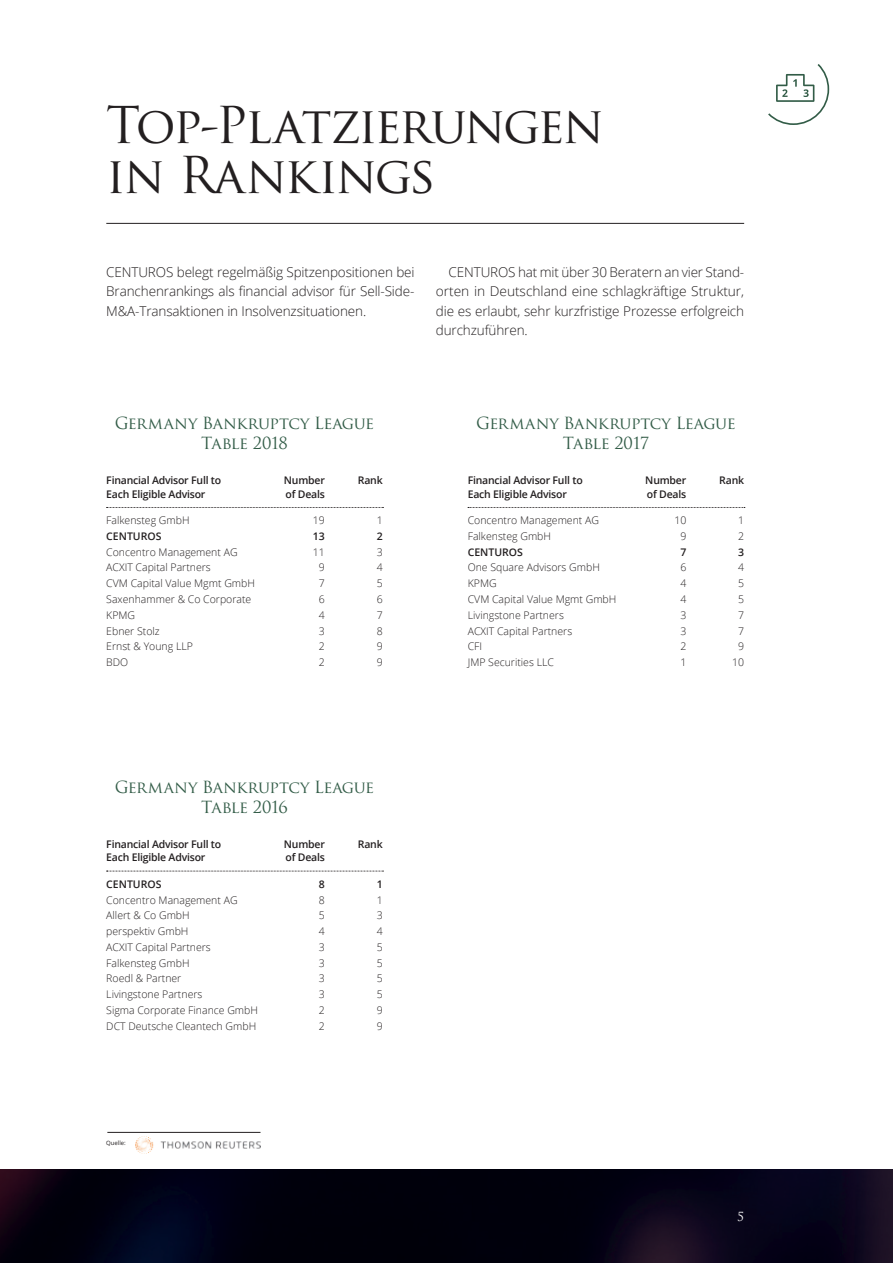
<style>
.page{position:relative;width:893px;height:1263px;background:#fff}
.page>*{position:absolute;margin:0;border:0;box-sizing:border-box;transform-origin:0 0}
.t1{font:49.5px/49.5px "Trajan Pro";letter-spacing:-.045em;color:#231f20}
.t2{font:16.35px/20.4px "Trajan Pro";letter-spacing:-.03em;color:#325c47;text-align:center}
.t3{font:300 13.5px/19.5px "Open Sans";letter-spacing:-.01em;color:#231f20;text-align:justify}
.t4{font:12.3px "Trajan Pro";color:#fff}
.t5{font:300 10.5px/15.8px "Open Sans";color:#231f20}
.t6{font:600 10.5px/13.5px "Open Sans";letter-spacing:-.02em;color:#231f20}
.t7{font:600 10.5px "Open Sans";color:#231f20}
.t8{font:5.85px "Open Sans";color:#231f20}
</style>
<div class="page">
<img style="left:0;top:1169px;width:893px;height:94px">
<hr style="left:106px;top:223px;width:638px;height:1px;background:#231f20">
<svg style="left:768px;top:64px;width:61px;height:61px"></svg>
<svg style="left:107px;top:507px;width:276px;height:1px"></svg>
<svg style="left:107px;top:871px;width:276px;height:1px"></svg>
<svg style="left:468px;top:507px;width:277px;height:1px"></svg>
<img style="left:135px;top:1136px;width:125px;height:17px">
<hr style="left:107px;top:1132px;width:153px;height:1px;background:#231f20">
<h1 class="t1" style="left:106px;top:100px;width:499px">Top-Platzierungen in Rankings</h1>
<p class="t3" style="left:106px;top:262px;width:310px">CENTUROS belegt regelmäßig Spitzenpositionen bei Branchenrankings als financial advisor für Sell-Side-M&amp;A-Transaktionen in Insolvenzsituationen.</p>
<p class="t3" style="left:436px;top:262px;width:310px;text-indent:13px">CENTUROS hat mit über 30 Beratern an vier Stand&shy;orten in Deutschland eine schlagkräftige Struktur, die es erlaubt, sehr kurzfristige Prozesse erfolgreich durchzuführen.</p>
<h2 class="t2" style="left:115px;top:413px;width:261px">Germany Bankruptcy League<br>Table 2018</h2>
<p class="t6" style="left:106px;top:473px;width:116px">Financial Advisor Full to<br>Each Eligible Advisor</p>
<p class="t5" style="left:106px;top:512px;width:85px">Falkensteg GmbH</p>
<p class="t7" style="left:106px;top:529px;width:57px">CENTUROS</p>
<p class="t5" style="left:106px;top:544px;width:150px">Concentro Management AG<br>ACXIT Capital Partners<br>CVM Capital Value Mgmt GmbH<br>Saxenhammer &amp; Co Corporate<br>KPMG<br>Ebner Stolz<br>Ernst &amp; Young LLP<br>BDO</p>
<p class="t6" style="left:284px;top:473px;width:43px">Number of Deals</p>
<p class="t5" style="left:313px;top:512px;width:13px">19</p>
<p class="t6" style="left:313px;top:529px;width:13px">13</p>
<p class="t5" style="left:313px;top:544px;width:13px;text-align:center">11<br>9<br>7<br>6<br>4<br>3<br>2<br>2</p>
<p class="t6" style="left:358px;top:473px;width:26px">Rank</p>
<p class="t5" style="left:377px;top:512px;width:7px">1</p>
<p class="t6" style="left:377px;top:529px;width:7px">2</p>
<p class="t5" style="left:377px;top:544px;width:7px;text-align:justify">3<br>4<br>5<br>6<br>7<br>8<br>9<br>9</p>
<h2 class="t2" style="left:115px;top:776px;width:261px">Germany Bankruptcy League<br>Table 2016</h2>
<p class="t6" style="left:106px;top:837px;width:116px">Financial Advisor Full to<br>Each Eligible Advisor</p>
<p class="t7" style="left:106px;top:877px;width:57px">CENTUROS</p>
<p class="t5" style="left:106px;top:891px;width:153px">Concentro Management AG<br>Allert &amp; Co GmbH<br>perspektiv GmbH<br>ACXIT Capital Partners<br>Falkensteg GmbH<br>Roedl &amp; Partner<br>Livingstone Partners<br>Sigma Corporate Finance GmbH<br>DCT Deutsche Cleantech GmbH</p>
<p class="t6" style="left:284px;top:837px;width:43px">Number of Deals</p>
<p class="t6" style="left:319px;top:877px;width:7px">8</p>
<p class="t5" style="left:319px;top:891px;width:7px;text-align:justify">8<br>5<br>4<br>3<br>3<br>3<br>3<br>2<br>2</p>
<p class="t6" style="left:358px;top:837px;width:26px">Rank</p>
<p class="t6" style="left:377px;top:877px;width:7px">1</p>
<p class="t5" style="left:377px;top:891px;width:7px;text-align:justify">1<br>3<br>4<br>5<br>5<br>5<br>5<br>9<br>9</p>
<p class="t8" style="left:106px;top:1139px;width:21px">Quelle:</p>
<h2 class="t2" style="left:476px;top:413px;width:261px">Germany Bankruptcy League<br>Table 2017</h2>
<p class="t6" style="left:468px;top:473px;width:116px">Financial Advisor Full to<br>Each Eligible Advisor</p>
<p class="t5" style="left:468px;top:512px;width:133px">Concentro Management AG<br>Falkensteg GmbH</p>
<p class="t7" style="left:468px;top:545px;width:57px">CENTUROS</p>
<p class="t5" style="left:468px;top:559px;width:150px">One Square Advisors GmbH<br>KPMG<br>CVM Capital Value Mgmt GmbH<br>Livingstone Partners<br>ACXIT Capital Partners<br>CFI<br>JMP Securities LLC</p>
<p class="t6" style="left:645px;top:473px;width:43px">Number of Deals</p>
<p class="t5" style="left:674px;top:512px;width:13px;text-align:center">10<br>9</p>
<p class="t6" style="left:680px;top:545px;width:7px">7</p>
<p class="t5" style="left:680px;top:559px;width:7px;text-align:justify">6<br>4<br>4<br>3<br>3<br>2<br>1</p>
<p class="t6" style="left:719px;top:473px;width:26px">Rank</p>
<p class="t5" style="left:738px;top:512px;width:7px">1<br>2</p>
<p class="t6" style="left:738px;top:545px;width:7px">3</p>
<p class="t5" style="left:732px;top:559px;width:13px;text-align:center">4<br>5<br>5<br>7<br>7<br>9<br>10</p>
<p class="t4" style="left:737px;top:1209px;width:8px">5</p>
</div>
